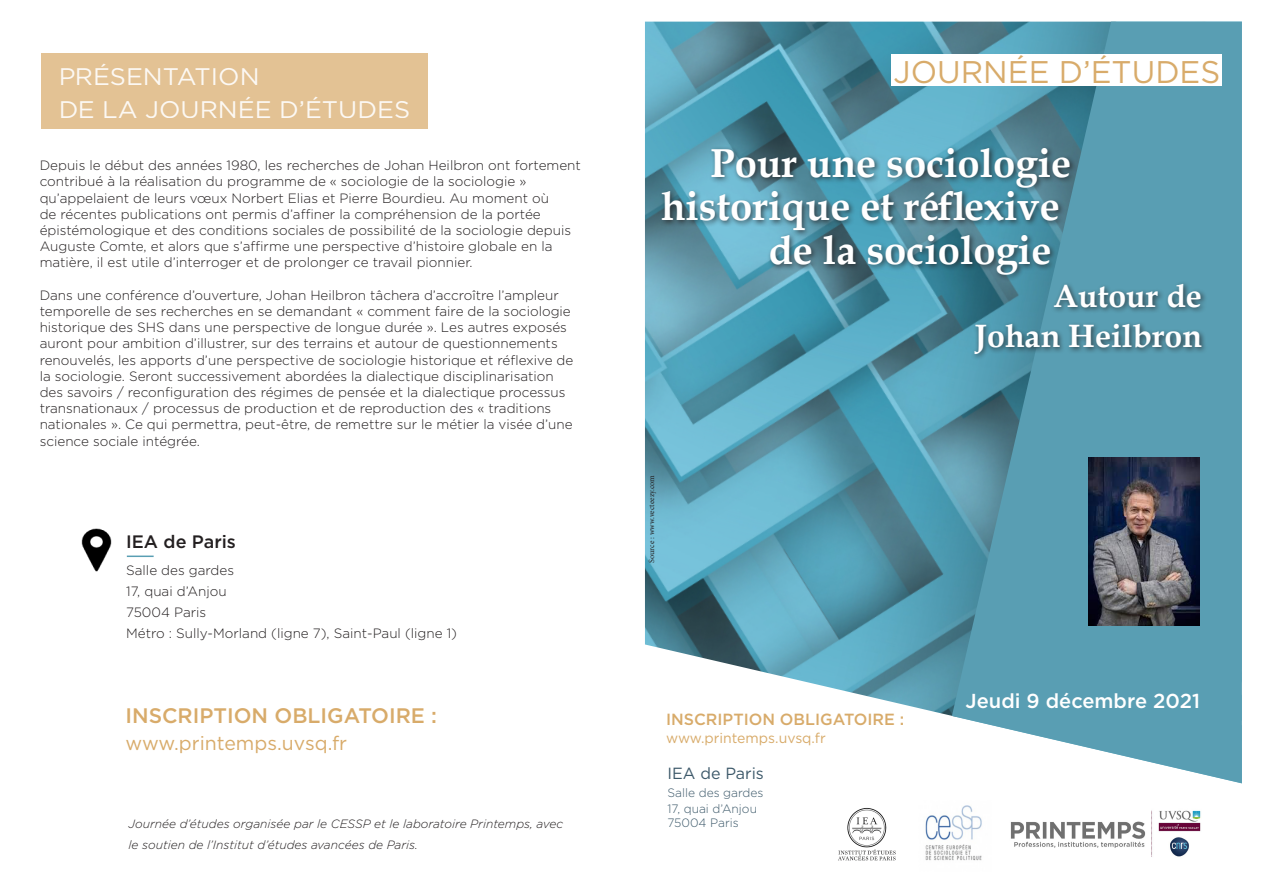
<style>
.page{position:relative;width:1263px;height:893px;background:#fff}
.page>*{position:absolute;margin:0;border:0;box-sizing:border-box;transform-origin:0 0}
.t1{font:700 40.35px "Book Antiqua";color:#fff}
.t2{font:700 32.25px/40.3px "Book Antiqua";color:#fff;text-align:right}
.t3{font:31.35px "Gotham";color:#d8ab6a}
.t4{font:24px "Gotham";color:#fff;scale:1.05 1}
.t5{font:500 21px "Gotham";color:#d8ab6a}
.t6{font:500 20.25px "Gotham";color:#fff}
.t7{font:19.5px "Gotham";color:#d8ab6a}
.t8{font:500 18px "Gotham";color:#231f20}
.t9{font:500 16.2px "Gotham";color:#d8ab6a}
.t10{font:16.2px "Gotham";color:#3d596a}
.t11{font:14.1px "Gotham";color:#d8ab6a}
.t12{font:300 13.5px/16.2px "Gotham";color:#231f20}
.t13{font:300 12.15px/14.7px "Gotham";color:#3d596a}
.t14{font:italic 300 12px/21px "Gotham";color:#231f20}
.t15{font:7.95px "Minion Pro";color:#231f20}
</style>
<div class="page">
<div style="left:41px;top:54px;width:387px;height:75px;background:#e3c294"></div>
<img style="left:645px;top:22px;width:307px;height:694px">
<img style="left:925px;top:805px;width:57px;height:56px">
<img style="left:838px;top:808px;width:58px;height:53px">
<svg style="left:952px;top:22px;width:290px;height:761px;background:#61a0b4"></svg>
<img style="left:1088px;top:458px;width:111px;height:168px">
<div style="left:891px;top:54px;width:331px;height:32px;background:#fff"></div>
<div style="left:658px;top:145px;width:419px;height:137px;background:#231f20;opacity:.75"></div>
<div style="left:971px;top:280px;width:237px;height:81px;background:#231f20;opacity:.75"></div>
<img style="left:1010px;top:810px;width:191px;height:47px">
<svg style="left:129px;top:556px;width:25px;height:1px"></svg>
<img style="left:81px;top:528px;width:48px;height:44px">
<h3 class="t4" style="left:58px;top:61px;width:193px">PRÉSENTATION</h3>
<p class="t3" style="left:894px;top:52px;width:328px">JOURNÉE D’ÉTUDES</p>
<h3 class="t4" style="left:58px;top:94px;width:337px">DE LA JOURNÉE D’ÉTUDES</h3>
<p class="t12" style="left:40px;top:157px;width:543px">Depuis le début des années 1980, les recherches de Johan Heilbron ont fortement contribué à la réalisation du programme de « sociologie de la sociologie » qu’appelaient de leurs vœux Norbert Elias et Pierre Bourdieu. Au moment où<br>de récentes publications ont permis d’affiner la compréhension de la portée épistémologique et des conditions sociales de possibilité de la sociologie depuis Auguste Comte, et alors que s’affirme une perspective d’histoire globale en la matière, il est utile d’interroger et de prolonger ce travail pionnier.</p>
<p class="t12" style="left:40px;top:287px;width:535px">Dans une conférence d’ouverture, Johan Heilbron tâchera d’accroître l’ampleur temporelle de ses recherches en se demandant « comment faire de la sociologie historique des SHS dans une perspective de longue durée ». Les autres exposés auront pour ambition d’illustrer, sur des terrains et autour de questionnements renouvelés, les apports d’une perspective de sociologie historique et réflexive de la sociologie. Seront successivement abordées la dialectique disciplinarisation des savoirs / reconfiguration des régimes de pensée et la dialectique processus transnationaux / processus de production et de reproduction des « traditions nationales ». Ce qui permettra, peut-être, de remettre sur le métier la visée d’une science sociale intégrée.</p>
<p class="t8" style="left:126px;top:529px;width:111px">IEA de Paris</p>
<p class="t12" style="left:126px;top:561px;width:109px">Salle des gardes</p>
<p class="t12" style="left:126px;top:582px;width:102px">17, quai d’Anjou</p>
<p class="t12" style="left:126px;top:603px;width:82px">75004 Paris</p>
<p class="t12" style="left:126px;top:624px;width:332px">Métro : Sully-Morland (ligne 7), Saint-Paul (ligne 1)</p>
<p class="t5" style="left:125px;top:701px;width:313px">INSCRIPTION OBLIGATOIRE :</p>
<p class="t7" style="left:125px;top:730px;width:223px">www.printemps.uvsq.fr</p>
<p class="t14" style="left:129px;top:813px;width:436px">Journée d’études organisée par le CESSP et le laboratoire Printemps, avec le soutien de l’Institut d’études avancées de Paris.</p>
<p class="t1" style="left:710px;top:136px;width:362px">Pour une sociologie</p>
<p class="t1" style="left:661px;top:179px;width:400px">historique et réflexive</p>
<p class="t1" style="left:768px;top:223px;width:284px">de la sociologie</p>
<p class="t2" style="left:975px;top:275px;width:229px">Autour de<br>Johan Heilbron</p>
<p class="t15" style="left:646px;top:563px;width:89px;rotate:-90deg">Source : www.vecteezy.com</p>
<p class="t9" style="left:666px;top:709px;width:240px">INSCRIPTION OBLIGATOIRE :</p>
<p class="t11" style="left:666px;top:729px;width:161px">www.printemps.uvsq.fr</p>
<p class="t10" style="left:667px;top:763px;width:98px">IEA de Paris</p>
<p class="t13" style="left:667px;top:785px;width:98px">Salle des gardes<br>17, quai d’Anjou<br>75004 Paris</p>
<p class="t6" style="left:965px;top:688px;width:236px">Jeudi 9 décembre 2021</p>
</div>
